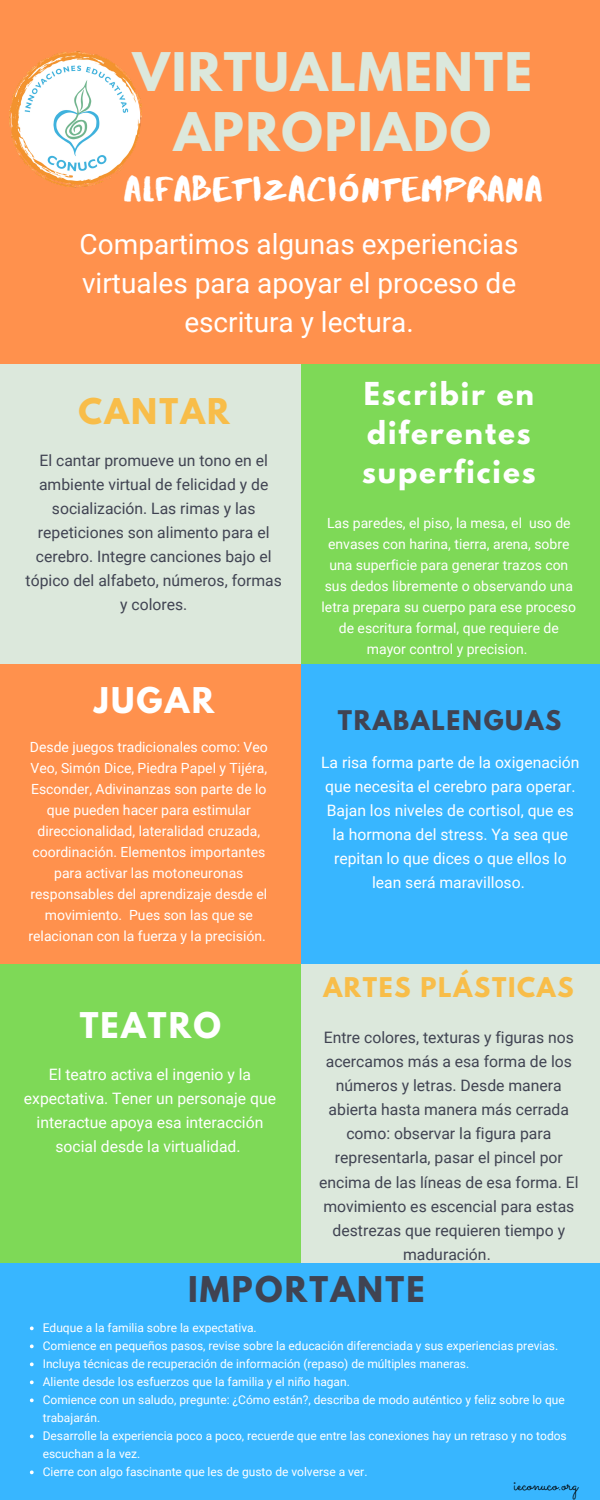
<style>
.page{position:relative;width:600px;height:1500px;background:#ff914d}
.page>*{position:absolute;margin:0;border:0;box-sizing:border-box;transform-origin:0 0}
.t1{font:700 47.2px/59.2px "League Spartan";letter-spacing:.04em;color:#dce8dc;text-align:center}
.t2{font:35.4px "Abys";letter-spacing:.04em;color:#fff}
.t3{font:700 31.4px "League Spartan";letter-spacing:.07em;color:#fff}
.t4{font:700 31.4px "League Spartan";letter-spacing:.07em;color:#404352}
.t5{font:700 31.4px "League Spartan";letter-spacing:.07em;color:#f8bd49}
.t6{font:28px/39px "Roboto";color:#fff;text-align:center}
.t7{font:700 28px/39px "League Spartan";letter-spacing:.07em;color:#fff}
.t8{font:700 24.1px "League Spartan";letter-spacing:.07em;color:#f8bd49}
.t9{font:700 24px "League Spartan";letter-spacing:.07em;color:#404352}
.t10{font:18px "Sacramento";color:#000}
.t11{font:15.8px/24.1px "Roboto";color:#404352;text-align:center}
.t12{font:15.7px/24px "Roboto";color:#fff;text-align:center}
.t13{font:15.7px/24px "Roboto";color:#404352;text-align:center}
.t14{font:14px/21px "Roboto";color:#fff;text-align:center}
.t15{font:12px/18px "Roboto";color:#fff}
.s1{font-family:"Noto Sans";font-weight:700}
</style>
<div class="page">
<div style="left:301px;top:664px;width:299px;height:300px;background:#38b6ff"></div>
<div style="left:0;top:364px;width:600px;height:300px;background:#dce8dc"></div>
<div style="left:2px;top:964px;width:598px;height:300px;background:#dce8dc"></div>
<div style="left:301px;top:364px;width:299px;height:300px;background:#7ed957"></div>
<div style="left:0;top:964px;width:301px;height:300px;background:#7ed957"></div>
<div style="left:0;top:1264px;width:600px;height:236px;background:#38b6ff"></div>
<img style="left:10px;top:51px;width:132px;height:136px">
<svg style="left:30px;top:1326px;width:4px;height:4px"></svg>
<svg style="left:30px;top:1344px;width:4px;height:4px"></svg>
<svg style="left:30px;top:1362px;width:4px;height:4px"></svg>
<svg style="left:30px;top:1380px;width:4px;height:4px"></svg>
<svg style="left:30px;top:1398px;width:4px;height:4px"></svg>
<svg style="left:30px;top:1434px;width:4px;height:4px"></svg>
<svg style="left:30px;top:1470px;width:4px;height:4px"></svg>
<h1 class="t1" style="left:133px;top:49px;width:401px">VIRTUALMENTE<br>APROPIADO</h1>
<h2 class="t2" style="left:124px;top:167px;width:419px">ALFABETIZACI<span class="s1">ó</span>NTEMPRANA</h2>
<h3 class="t6" style="left:80px;top:225px;width:441px">Compartimos algunas experiencias virtuales para apoyar el proceso de escritura y lectura.</h3>
<h3 class="t5" style="left:79px;top:396px;width:153px">CANTAR</h3>
<p class="t13" style="left:26px;top:448px;width:258px">El cantar promueve un tono en el ambiente virtual de felicidad y de socialización. Las rimas y las repeticiones son alimento para el cerebro. Integre canciones bajo el tópico del alfabeto, números, formas y colores.</p>
<h3 class="t3" style="left:94px;top:684px;width:122px">JUGAR</h3>
<p class="t14" style="left:28px;top:736px;width:241px">Desde juegos tradicionales como: Veo Veo, Simón Dice, Piedra Papel y Tijéra, Esconder, Adivinanzas son parte de lo que pueden hacer para estimular direccionalidad, lateralidad cruzada, coordinación. Elementos importantes para activar las motoneuronas responsables del aprendizaje desde el movimiento. Pues son las que se relacionan con la fuerza y la precisión.</p>
<h3 class="t3" style="left:80px;top:1010px;width:143px">TEATRO</h3>
<p class="t12" style="left:24px;top:1062px;width:254px">El teatro activa el ingenio y la expectativa. Tener un personaje que interactue apoya esa interacción social desde la virtualidad.</p>
<h3 class="t7" style="left:362px;top:378px;width:175px">Escribir en diferentes superficies</h3>
<p class="t14" style="left:322px;top:512px;width:256px">Las paredes, el piso, la mesa, el uso de envases con harina, tierra, arena, sobre una superficie para generar trazos con sus dedos libremente o observando una letra prepara su cuerpo para ese proceso de escritura formal, que requiere de mayor control y precision.</p>
<h3 class="t9" style="left:338px;top:709px;width:225px">TRABALENGUAS</h3>
<p class="t12" style="left:321px;top:750px;width:260px">La risa forma parte de la oxigenación que necesita el cerebro para operar.<br>Bajan los niveles de cortisol, que es la hormona del stress. Ya sea que repitan lo que dices o que ellos lo lean será maravilloso.</p>
<h3 class="t8" style="left:323px;top:975px;width:252px">ARTES PLÁSTICAS</h3>
<p class="t11" style="left:319px;top:1026px;width:261px">Entre colores, texturas y figuras nos acercamos más a esa forma de los números y letras. Desde manera abierta hasta manera más cerrada como: observar la figura para representarla, pasar el pincel por encima de las líneas de esa forma. El movimiento es escencial para estas destrezas que requieren tiempo y maduración.</p>
<h3 class="t4" style="left:188px;top:1273px;width:238px">IMPORTANTE</h3>
<p class="t15" style="left:43px;top:1319px;width:526px">Eduque a la familia sobre la expectativa.<br>Comience en pequeños pasos, revise sobre la educación diferenciada y sus experiencias previas.<br>Incluya técnicas de recuperación de información (repaso) de múltiples maneras.<br>Aliente desde los esfuerzos que la familia y el niño hagan.<br>Comience con un saludo, pregunte: ¿Cómo están?, describa de modo auténtico y feliz sobre lo que trabajarán.<br>Desarrolle la experiencia poco a poco, recuerde que entre las conexiones hay un retraso y no todos escuchan a la vez.<br>Cierre con algo fascinante que les de gusto de volverse a ver.</p>
<p class="t10" style="left:514px;top:1474px;width:66px">ieconuco.org</p>
</div>
